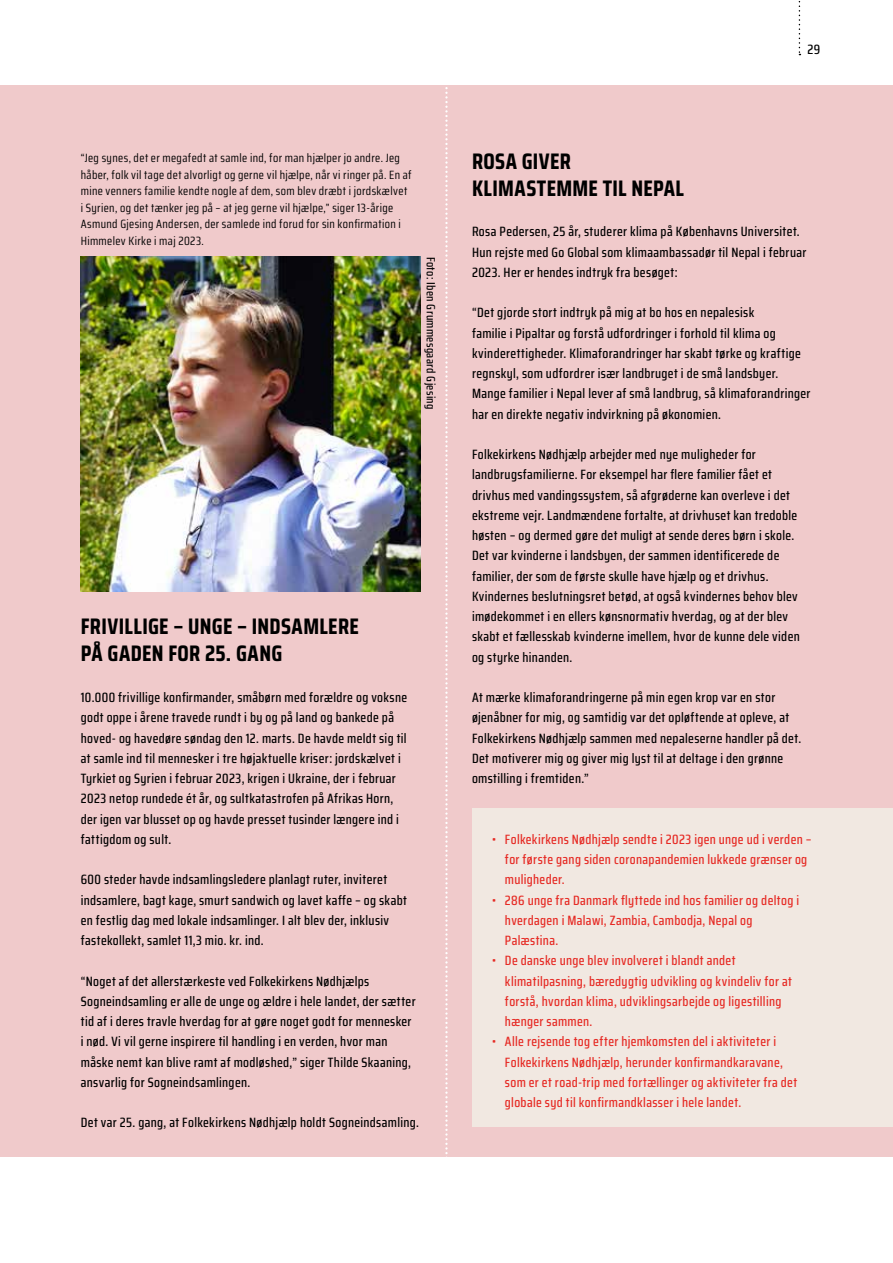
<style>
.page{position:relative;width:893px;height:1263px;background:#fff}
.page>*{position:absolute;margin:0;border:0;box-sizing:border-box;transform-origin:0 0}
.t1{font:700 22.5px/27px "Saira Condensed";letter-spacing:.015em;color:#000}
.t2{font:500 13.5px/20.2px "Saira Condensed";letter-spacing:.025em;color:#000}
.t3{font:500 13.5px/20.2px "Saira Condensed";letter-spacing:.025em;color:#e62a24}
.t4{font:12px/16.5px "Saira Condensed";letter-spacing:.03em;color:#000}
.t5{font:500 12px "Saira Condensed";letter-spacing:.03em;color:#000}
</style>
<div class="page">
<svg style="left:799px;top:1px;width:1px;height:54px"></svg>
<div style="left:0;top:85px;width:893px;height:1072px;background:#f0cacb"></div>
<div style="left:472px;top:808px;width:421px;height:319px;background:#f1e8e1"></div>
<svg style="left:445px;top:87px;width:3px;height:1070px"></svg>
<img style="left:81px;top:256px;width:340px;height:335px">
<p class="t2" style="left:808px;top:39px;width:14px">29</p>
<p class="t4" style="left:81px;top:149px;width:332px">“Jeg synes, det er megafedt at samle ind, for man hjælper jo andre. Jeg håber, folk vil tage det alvorligt og gerne vil hjælpe, når vi ringer på. En af mine venners familie kendte nogle af dem, som blev dræbt i jordskælvet i Syrien, og det tænker jeg på – at jeg gerne vil hjælpe,” siger 13-årige Asmund Gjesing Andersen, der samlede ind forud for sin konfirmation i Himmelev Kirke i maj 2023.</p>
<p class="t5" style="left:440px;top:257px;width:155px;rotate:90deg">Foto: Iben Grummesgaard Gjesing</p>
<h1 class="t1" style="left:81px;top:613px;width:280px">FRIVILLIGE – UNGE – INDSAMLERE<br>PÅ GADEN FOR 25. GANG</h1>
<p class="t2" style="left:81px;top:687px;width:328px">10.000 frivillige konfirmander, småbørn med forældre og voksne godt oppe i årene travede rundt i by og på land og bankede på hoved- og havedøre søndag den 12. marts. De havde meldt sig til at samle ind til mennesker i tre højaktuelle kriser: jordskælvet i Tyrkiet og Syrien i februar 2023, krigen i Ukraine, der i februar 2023 netop rundede ét år, og sultkatastrofen på Afrikas Horn, der igen var blusset op og havde presset tusinder længere ind i fattigdom og sult.</p>
<p class="t2" style="left:81px;top:869px;width:328px">600 steder havde indsamlingsledere planlagt ruter, inviteret indsamlere, bagt kage, smurt sandwich og lavet kaffe – og skabt en festlig dag med lokale indsamlinger. I alt blev der, inklusiv fastekollekt, samlet 11,3 mio. kr. ind.</p>
<p class="t2" style="left:81px;top:970px;width:336px">“Noget af det allerstærkeste ved Folkekirkens Nødhjælps Sogneindsamling er alle de unge og ældre i hele landet, der sætter tid af i deres travle hverdag for at gøre noget godt for mennesker i nød. Vi vil gerne inspirere til handling i en verden, hvor man måske nemt kan blive ramt af modløshed,” siger Thilde Skaaning, ansvarlig for Sogneindsamlingen.</p>
<p class="t2" style="left:81px;top:1112px;width:340px">Det var 25. gang, at Folkekirkens Nødhjælp holdt Sogneindsamling.</p>
<h1 class="t1" style="left:472px;top:147px;width:214px">ROSA GIVER<br>KLIMASTEMME TIL NEPAL</h1>
<p class="t2" style="left:472px;top:221px;width:336px">Rosa Pedersen, 25 år, studerer klima på Københavns Universitet.<br>Hun rejste med Go Global som klimaambassadør til Nepal i februar<br>2023. Her er hendes indtryk fra besøget:</p>
<p class="t2" style="left:472px;top:302px;width:340px">“Det gjorde stort indtryk på mig at bo hos en nepalesisk<br>familie i Pipaltar og forstå udfordringer i forhold til klima og kvinderettigheder. Klimaforandringer har skabt tørke og kraftige regnskyl, som udfordrer især landbruget i de små landsbyer.<br>Mange familier i Nepal lever af små landbrug, så klimaforandringer har en direkte negativ indvirkning på økonomien.</p>
<p class="t2" style="left:472px;top:444px;width:329px">Folkekirkens Nødhjælp arbejder med nye muligheder for landbrugsfamilierne. For eksempel har flere familier fået et drivhus med vandingssystem, så afgrøderne kan overleve i det ekstreme vejr. Landmændene fortalte, at drivhuset kan tredoble høsten – og dermed gøre det muligt at sende deres børn i skole.<br>Det var kvinderne i landsbyen, der sammen identificerede de familier, der som de første skulle have hjælp og et drivhus.<br>Kvindernes beslutningsret betød, at også kvindernes behov blev imødekommet i en ellers kønsnormativ hverdag, og at der blev skabt et fællesskab kvinderne imellem, hvor de kunne dele viden og styrke hinanden.</p>
<p class="t2" style="left:472px;top:687px;width:331px">At mærke klimaforandringerne på min egen krop var en stor øjenåbner for mig, og samtidig var det opløftende at opleve, at Folkekirkens Nødhjælp sammen med nepaleserne handler på det.<br>Det motiverer mig og giver mig lyst til at deltage i den grønne omstilling i fremtiden.”</p>
<p class="t3" style="left:505px;top:829px;width:308px;text-indent:-13px">• Folkekirkens Nødhjælp sendte i 2023 igen unge ud i verden – for første gang siden coronapandemien lukkede grænser og muligheder.</p>
<p class="t3" style="left:505px;top:889px;width:296px;text-indent:-13px">• 286 unge fra Danmark flyttede ind hos familier og deltog i hverdagen i Malawi, Zambia, Cambodja, Nepal og<br>Palæstina.</p>
<p class="t3" style="left:505px;top:950px;width:288px;text-indent:-13px">• De danske unge blev involveret i blandt andet klimatilpasning, bæredygtig udvikling og kvindeliv for at forstå, hvordan klima, udviklingsarbejde og ligestilling hænger sammen.</p>
<p class="t3" style="left:505px;top:1031px;width:294px;text-indent:-13px">• Alle rejsende tog efter hjemkomsten del i aktiviteter i Folkekirkens Nødhjælp, herunder konfirmandkaravane, som er et road-trip med fortællinger og aktiviteter fra det globale syd til konfirmandklasser i hele landet.</p>
</div>
